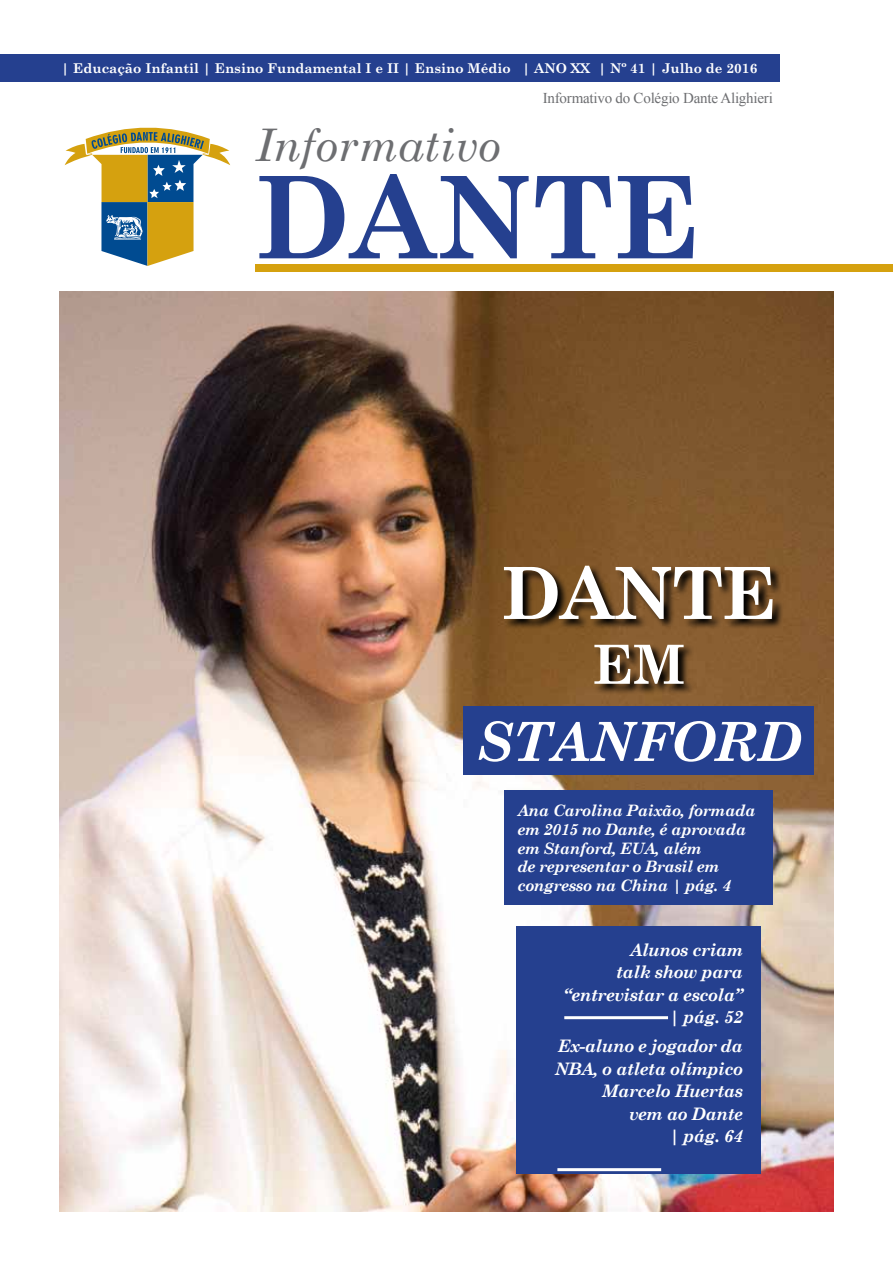
<style>
.page{position:relative;width:893px;height:1263px;background:#fff}
.page>*{position:absolute;margin:0;border:0;box-sizing:border-box;transform-origin:0 0}
.t1{font:700 114px "Century Schoolbook";color:#25408f}
.t2{font:700 72px "Century Schoolbook";letter-spacing:-.02em;color:#fff}
.t3{font:italic 700 54px "Century Schoolbook";letter-spacing:-.02em;color:#fff}
.t4{font:700 54px "Century Schoolbook";color:#fff}
.t5{font:italic 45px "Century Schoolbook";color:#6d6e71}
.t6{font:italic 700 17.25px/22.5px "Century Schoolbook";letter-spacing:-.03em;color:#fff;text-align:right}
.t7{font:italic 700 15.75px/18.9px "Century Schoolbook";letter-spacing:-.03em;color:#fff}
.t8{font:15px "Times New Roman";letter-spacing:-.015em;color:#6d6e71}
.t9{font:700 13.5px "Century Schoolbook";color:#fff}
</style>
<div class="page">
<img style="left:59px;top:291px;width:774px;height:921px">
<div style="left:0;top:54px;width:780px;height:27px;background:#25408f"></div>
<svg style="left:65px;top:128px;width:165px;height:138px"></svg>
<div style="left:255px;top:264px;width:638px;height:8px;background:#d5a10f"></div>
<div style="left:464px;top:706px;width:350px;height:69px;background:#25408f"></div>
<svg style="left:504px;top:565px;width:280px;height:130px;background:#6c4924"></svg>
<div style="left:504px;top:790px;width:269px;height:115px;background:#25408f"></div>
<div style="left:516px;top:926px;width:245px;height:247px;background:#25408f"></div>
<hr style="left:564px;top:1016px;width:104px;height:3px;background:#fff">
<hr style="left:557px;top:1168px;width:104px;height:3px;background:#fff">
<p class="t9" style="left:61px;top:57px;width:698px">| Educação Infantil | Ensino Fundamental I e II | Ensino Médio | ANO XX | Nº 41 | Julho de 2016</p>
<p class="t8" style="left:543px;top:88px;width:231px">Informativo do Colégio Dante Alighieri</p>
<h3 class="t5" style="left:255px;top:111px;width:247px">Informativo</h3>
<h1 class="t1" style="left:255px;top:129px;width:447px">DANTE</h1>
<h2 class="t2" style="left:501px;top:537px;width:277px">DANTE</h2>
<h3 class="t4" style="left:592px;top:622px;width:94px">EM</h3>
<h3 class="t3" style="left:476px;top:700px;width:327px">STANFORD</h3>
<p class="t7" style="left:517px;top:800px;width:240px">Ana Carolina Paixão, formada em 2015 no Dante, é aprovada em Stanford, EUA, além<br>de representar o Brasil em congresso na China | pág. 4</p>
<p class="t6" style="left:564px;top:937px;width:181px">Alunos criam<br>talk show para “entrevistar a escola” | pág. 52</p>
<p class="t6" style="left:554px;top:1034px;width:190px">Ex-aluno e jogador da<br>NBA, o atleta olímpico<br>Marcelo Huertas<br>vem ao Dante<br>| pág. 64</p>
</div>
